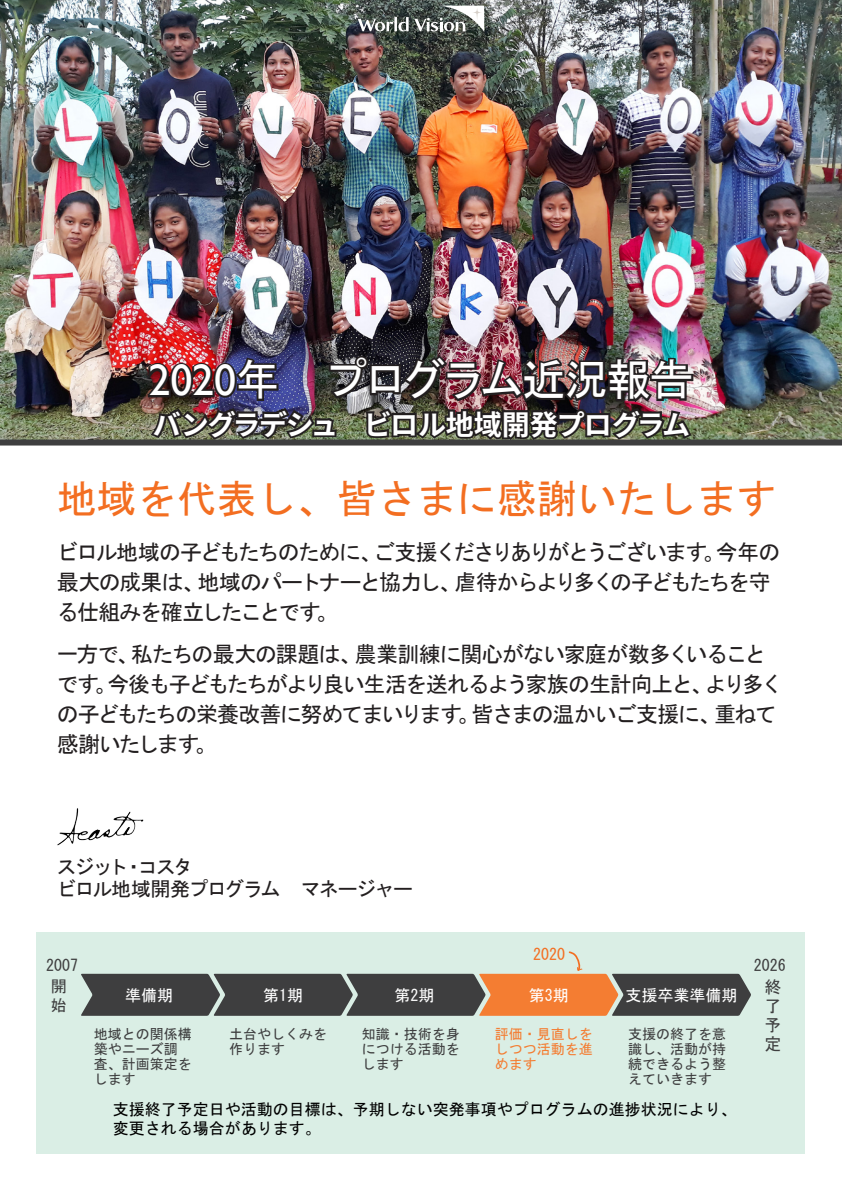
<style>
.page{position:relative;width:842px;height:1191px;background:#fff}
.page>*{position:absolute;margin:0;border:0;box-sizing:border-box;transform-origin:0 0}
.FY20_Body_Text{font:44px "MS Gothic";letter-spacing:-.065em;color:#fff}
.FY20_Head_Left_ORANG{font:40px "MS Gothic";color:#f36e21}
.t1{font:700 28px "Source Han Sans";letter-spacing:-.04em;color:#fff}
.FY20_Body_Text-2{font:22px/30px "MS Gothic";letter-spacing:-.075em;color:#231f20}
.FY20_Body_Text-3{font:22px/30px "MS Gothic";letter-spacing:-.095em;color:#231f20}
.FY20_Manager{font:20px "MS Gothic";letter-spacing:-.09em;color:#231f20}
.PT_Phase_Description{font:17px/19px "MS Gothic";color:#3e3e3f;text-align:justify}
.PT_On_average_JPN{font:16px/19.2px "MS Gothic";color:#000}
.PT_Phase_Number_JPN{font:16px "MS Gothic";color:#fff}
.PT_We_are_here_FRA{font:16px "MS Gothic";color:#3e3e3f}
.PT_We_are_here_FRA-2{font:16px "MS Gothic";color:#f36e21}
.PT_Phase_Description-2{font:16px/19px "MS Gothic";color:#3e3e3f}
.PT_Phase_Description-3{font:14px/15px "MS Gothic";color:#3e3e3f}
.PT_Phase_Description-4{font:14px/15px "MS Gothic";color:#f47d32;text-align:justify}
.s1{font-family:"Gill Sans"}
</style>
<div class="page">
<img style="left:0;top:0;width:842px;height:439px">
<div style="left:0;top:439px;width:842px;height:6px;background:#3e3e3f"></div>
<img style="left:146px;top:352px;width:549px;height:88px">
<svg style="left:358px;top:6px;width:126px;height:26px"></svg>
<div style="left:36px;top:932px;width:768px;height:222px;background:#daeee5"></div>
<svg style="left:81px;top:951px;width:670px;height:64px"></svg>
<img style="left:57px;top:808px;width:87px;height:38px">
<p class="FY20_Body_Text" style="left:148px;top:357px;width:547px"><span class="s1">2020</span>年　プログラム近況報告</p>
<p class="t1" style="left:153px;top:409px;width:539px">バングラデシュ　ビロル地域開発プログラム</p>
<p class="FY20_Head_Left_ORANG" style="left:57px;top:479px;width:721px">地域を代表し、皆さまに感謝いたします</p>
<p class="FY20_Body_Text-3" style="left:57px;top:537px;width:725px">ビロル地域の子どもたちのために、ご支援くださりありがとうございます。今年の最大の成果は、地域のパートナーと協力し、虐待からより多くの子どもたちを守る仕組みを確立したことです。</p>
<p class="FY20_Body_Text-2" style="left:57px;top:638px;width:728px">一方で、私たちの最大の課題は、農業訓練に関心がない家庭が数多くいることです。今後も子どもたちがより良い生活を送れるよう家族の生計向上と、より多くの子どもたちの栄養改善に努めてまいります。皆さまの温かいご支援に、重ねて感謝いたします。</p>
<p class="FY20_Manager" style="left:57px;top:857px;width:138px">スジット・コスタ</p>
<p class="FY20_Manager" style="left:57px;top:879px;width:358px">ビロル地域開発プログラム　マネージャー</p>
<p class="PT_We_are_here_FRA-2" style="left:533px;top:946px;width:33px">2020</p>
<p class="PT_We_are_here_FRA" style="left:46px;top:957px;width:33px">2007</p>
<p class="PT_We_are_here_FRA" style="left:754px;top:957px;width:33px">2026</p>
<p class="PT_Phase_Description-2" style="left:51px;top:977px;width:17px">開始</p>
<p class="PT_Phase_Description" style="left:764px;top:977px;width:18px">終了予定</p>
<p class="PT_Phase_Number_JPN" style="left:125px;top:987px;width:49px">準備期</p>
<p class="PT_Phase_Number_JPN" style="left:263px;top:987px;width:41px">第1期</p>
<p class="PT_Phase_Number_JPN" style="left:394px;top:987px;width:41px">第2期</p>
<p class="PT_Phase_Number_JPN" style="left:529px;top:987px;width:41px">第3期</p>
<p class="PT_Phase_Number_JPN" style="left:625px;top:987px;width:113px">支援卒業準備期</p>
<p class="PT_Phase_Description-3" style="left:94px;top:1026px;width:99px">地域との関係構築やニーズ調査、計画策定をします</p>
<p class="PT_Phase_Description-3" style="left:229px;top:1026px;width:100px">土台やしくみを作ります</p>
<p class="PT_Phase_Description-3" style="left:362px;top:1026px;width:99px;text-align:justify">知識・技術を身につける活動をします</p>
<p class="PT_Phase_Description-4" style="left:495px;top:1026px;width:99px">評価・見直しをしつつ活動を進めます</p>
<p class="PT_Phase_Description-3" style="left:628px;top:1026px;width:99px;text-align:justify">支援の終了を意識し、活動が持続できるよう整えていきます</p>
<p class="PT_On_average_JPN" style="left:113px;top:1099px;width:625px">支援終了予定日や活動の目標は、予期しない突発事項やプログラムの進捗状況により、変更される場合があります。</p>
</div>
